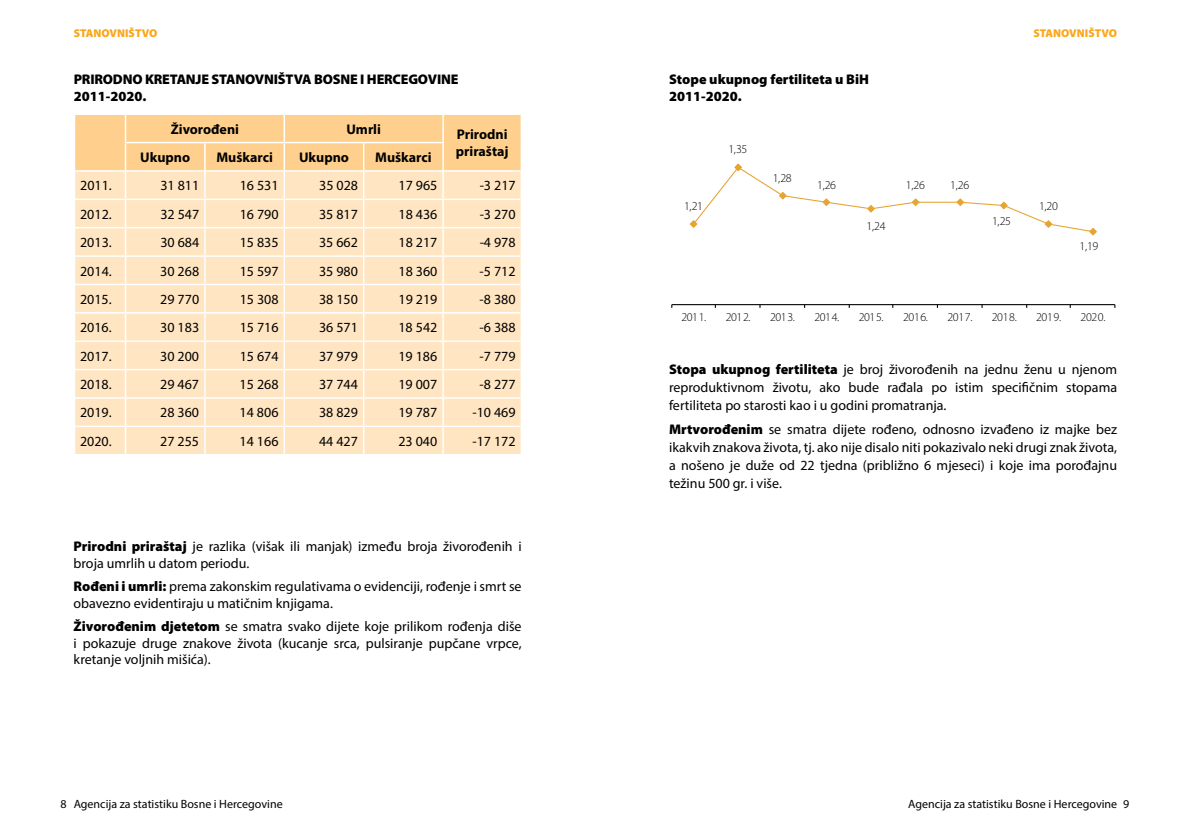
<style>
.page{position:relative;width:1191px;height:840px;background:#fff}
.page>*{position:absolute;margin:0;border:0;box-sizing:border-box;transform-origin:0 0}
.t1{font:14px/18px "Myriad Pro";color:#000;text-align:justify}
.t2{font:900 14px/16.8px "Myriad Pro";letter-spacing:-.015em;color:#000}
.t3{font:700 14px/16.8px "Myriad Pro";color:#000}
.t4{font:300 12px "Myriad Pro";letter-spacing:-.035em;color:#000}
.t5{font:12px "Myriad Pro";color:#000}
.t6{font:900 11.4px "Myriad Pro";color:#faa61a}
.s1{font-weight:900}
</style>
<div class="page">
<svg style="left:74px;top:114px;width:447px;height:340px"></svg>
<hr style="left:520px;top:426px;width:2px;height:27px;background:#fff">
<hr style="left:672px;top:304px;width:442px;height:1px;background:#000">
<svg style="left:689px;top:163px;width:408px;height:73px"></svg>
<p class="t6" style="left:74px;top:25px;width:85px">STANOVNIŠTVO</p>
<p class="t2" style="left:74px;top:71px;width:386px">PRIRODNO KRETANJE STANOVNIŠTVA BOSNE I HERCEGOVINE<br>2011-2020.</p>
<p class="t3" style="left:171px;top:120px;width:70px">Živorođeni</p>
<p class="t3" style="left:346px;top:120px;width:36px">Umrli</p>
<p class="t3" style="left:456px;top:126px;width:54px">Prirodni priraštaj</p>
<p class="t3" style="left:140px;top:148px;width:51px">Ukupno</p>
<p class="t3" style="left:216px;top:148px;width:58px">Muškarci</p>
<p class="t3" style="left:299px;top:148px;width:51px">Ukupno</p>
<p class="t3" style="left:375px;top:148px;width:58px">Muškarci</p>
<p class="t1" style="left:80px;top:176px;width:33px">2011.</p>
<p class="t1" style="left:160px;top:176px;width:40px">31 811</p>
<p class="t1" style="left:240px;top:176px;width:40px">16 531</p>
<p class="t1" style="left:319px;top:176px;width:40px">35 028</p>
<p class="t1" style="left:398px;top:176px;width:40px">17 965</p>
<p class="t1" style="left:480px;top:176px;width:37px">-3 217</p>
<p class="t1" style="left:80px;top:205px;width:33px">2012.</p>
<p class="t1" style="left:160px;top:205px;width:40px">32 547</p>
<p class="t1" style="left:240px;top:205px;width:40px">16 790</p>
<p class="t1" style="left:319px;top:205px;width:40px">35 817</p>
<p class="t1" style="left:398px;top:205px;width:40px">18 436</p>
<p class="t1" style="left:480px;top:205px;width:37px">-3 270</p>
<p class="t1" style="left:80px;top:233px;width:33px">2013.</p>
<p class="t1" style="left:160px;top:233px;width:40px">30 684</p>
<p class="t1" style="left:240px;top:233px;width:40px">15 835</p>
<p class="t1" style="left:319px;top:233px;width:40px">35 662</p>
<p class="t1" style="left:398px;top:233px;width:40px">18 217</p>
<p class="t1" style="left:479px;top:233px;width:37px">-4 978</p>
<p class="t1" style="left:80px;top:261px;width:33px">2014.</p>
<p class="t1" style="left:160px;top:261px;width:40px">30 268</p>
<p class="t1" style="left:240px;top:261px;width:40px">15 597</p>
<p class="t1" style="left:319px;top:261px;width:40px">35 980</p>
<p class="t1" style="left:398px;top:261px;width:40px">18 360</p>
<p class="t1" style="left:479px;top:261px;width:37px">-5 712</p>
<p class="t1" style="left:80px;top:290px;width:33px">2015.</p>
<p class="t1" style="left:160px;top:290px;width:40px">29 770</p>
<p class="t1" style="left:240px;top:290px;width:40px">15 308</p>
<p class="t1" style="left:319px;top:290px;width:40px">38 150</p>
<p class="t1" style="left:398px;top:290px;width:40px">19 219</p>
<p class="t1" style="left:479px;top:290px;width:37px">-8 380</p>
<p class="t1" style="left:80px;top:318px;width:33px">2016.</p>
<p class="t1" style="left:160px;top:318px;width:40px">30 183</p>
<p class="t1" style="left:240px;top:318px;width:40px">15 716</p>
<p class="t1" style="left:319px;top:318px;width:40px">36 571</p>
<p class="t1" style="left:398px;top:318px;width:40px">18 542</p>
<p class="t1" style="left:479px;top:318px;width:37px">-6 388</p>
<p class="t1" style="left:80px;top:346px;width:33px">2017.</p>
<p class="t1" style="left:160px;top:346px;width:40px">30 200</p>
<p class="t1" style="left:240px;top:346px;width:40px">15 674</p>
<p class="t1" style="left:319px;top:346px;width:40px">37 979</p>
<p class="t1" style="left:398px;top:346px;width:40px">19 186</p>
<p class="t1" style="left:479px;top:346px;width:37px">-7 779</p>
<p class="t1" style="left:80px;top:375px;width:33px">2018.</p>
<p class="t1" style="left:160px;top:375px;width:40px">29 467</p>
<p class="t1" style="left:240px;top:375px;width:40px">15 268</p>
<p class="t1" style="left:319px;top:375px;width:40px">37 744</p>
<p class="t1" style="left:398px;top:375px;width:40px">19 007</p>
<p class="t1" style="left:479px;top:375px;width:37px">-8 277</p>
<p class="t1" style="left:80px;top:403px;width:33px">2019.</p>
<p class="t1" style="left:160px;top:403px;width:40px">28 360</p>
<p class="t1" style="left:240px;top:403px;width:40px">14 806</p>
<p class="t1" style="left:319px;top:403px;width:40px">38 829</p>
<p class="t1" style="left:398px;top:403px;width:40px">19 787</p>
<p class="t1" style="left:472px;top:403px;width:45px">-10 469</p>
<p class="t1" style="left:80px;top:431px;width:33px">2020.</p>
<p class="t1" style="left:160px;top:431px;width:40px">27 255</p>
<p class="t1" style="left:240px;top:431px;width:40px">14 166</p>
<p class="t1" style="left:319px;top:431px;width:40px">44 427</p>
<p class="t1" style="left:398px;top:431px;width:40px">23 040</p>
<p class="t1" style="left:472px;top:431px;width:45px">-17 172</p>
<p class="t1" style="left:74px;top:538px;width:449px;line-height:16.8px"><span class="s1">Prirodni priraštaj</span> je razlika (višak ili manjak) između broja živorođenih i broja umrlih u datom periodu.</p>
<p class="t1" style="left:74px;top:577px;width:449px;line-height:16.8px"><span class="s1">Rođeni i umrli:</span> prema zakonskim regulativama o evidenciji, rođenje i smrt se obavezno evidentiraju u matičnim knjigama.</p>
<p class="t1" style="left:74px;top:617px;width:449px;line-height:16.8px"><span class="s1">Živorođenim djetetom</span> se smatra svako dijete koje prilikom rođenja diše i pokazuje druge znakove života (kucanje srca, pulsiranje pupčane vrpce, kretanje voljnih mišića).</p>
<p class="t2" style="left:669px;top:71px;width:201px">Stope ukupnog fertiliteta u BiH<br>2011-2020.</p>
<p class="t4" style="left:684px;top:199px;width:20px">1,21</p>
<p class="t4" style="left:728px;top:143px;width:20px">1,35</p>
<p class="t4" style="left:773px;top:171px;width:20px">1,28</p>
<p class="t4" style="left:817px;top:178px;width:20px">1,26</p>
<p class="t4" style="left:866px;top:219px;width:20px">1,24</p>
<p class="t4" style="left:906px;top:178px;width:20px">1,26</p>
<p class="t4" style="left:950px;top:178px;width:20px">1,26</p>
<p class="t6" style="left:1033px;top:25px;width:85px">STANOVNIŠTVO</p>
<p class="t4" style="left:992px;top:214px;width:20px">1,25</p>
<p class="t4" style="left:1039px;top:200px;width:20px">1,20</p>
<p class="t4" style="left:1079px;top:240px;width:20px">1,19</p>
<p class="t4" style="left:681px;top:310px;width:26px">2011.</p>
<p class="t4" style="left:725px;top:310px;width:26px">2012.</p>
<p class="t4" style="left:770px;top:310px;width:26px">2013.</p>
<p class="t4" style="left:814px;top:310px;width:26px">2014.</p>
<p class="t4" style="left:858px;top:310px;width:26px">2015.</p>
<p class="t4" style="left:903px;top:310px;width:26px">2016.</p>
<p class="t4" style="left:947px;top:310px;width:26px">2017.</p>
<p class="t4" style="left:991px;top:310px;width:26px">2018.</p>
<p class="t4" style="left:1036px;top:310px;width:26px">2019.</p>
<p class="t4" style="left:1080px;top:310px;width:26px">2020.</p>
<p class="t1" style="left:669px;top:359px;width:449px"><span class="s1">Stopa ukupnog fertiliteta</span> je broj živorođenih na jednu ženu u njenom reproduktivnom životu, ako bude rađala po istim specifičnim stopama fertiliteta po starosti kao i u godini promatranja.</p>
<p class="t1" style="left:669px;top:419px;width:449px"><span class="s1">Mrtvorođenim</span> se smatra dijete rođeno, odnosno izvađeno iz majke bez ikakvih znakova života, tj. ako nije disalo niti pokazivalo neki drugi znak života, a nošeno je duže od 22 tjedna (približno 6 mjeseci) i koje ima porođajnu težinu 500 gr. i više.</p>
<p class="t5" style="left:60px;top:796px;width:224px">8 Agencija za statistiku Bosne i Hercegovine</p>
<p class="t5" style="left:1123px;top:796px;width:8px">9</p>
<p class="t5" style="left:908px;top:796px;width:210px">Agencija za statistiku Bosne i Hercegovine</p>
</div>
